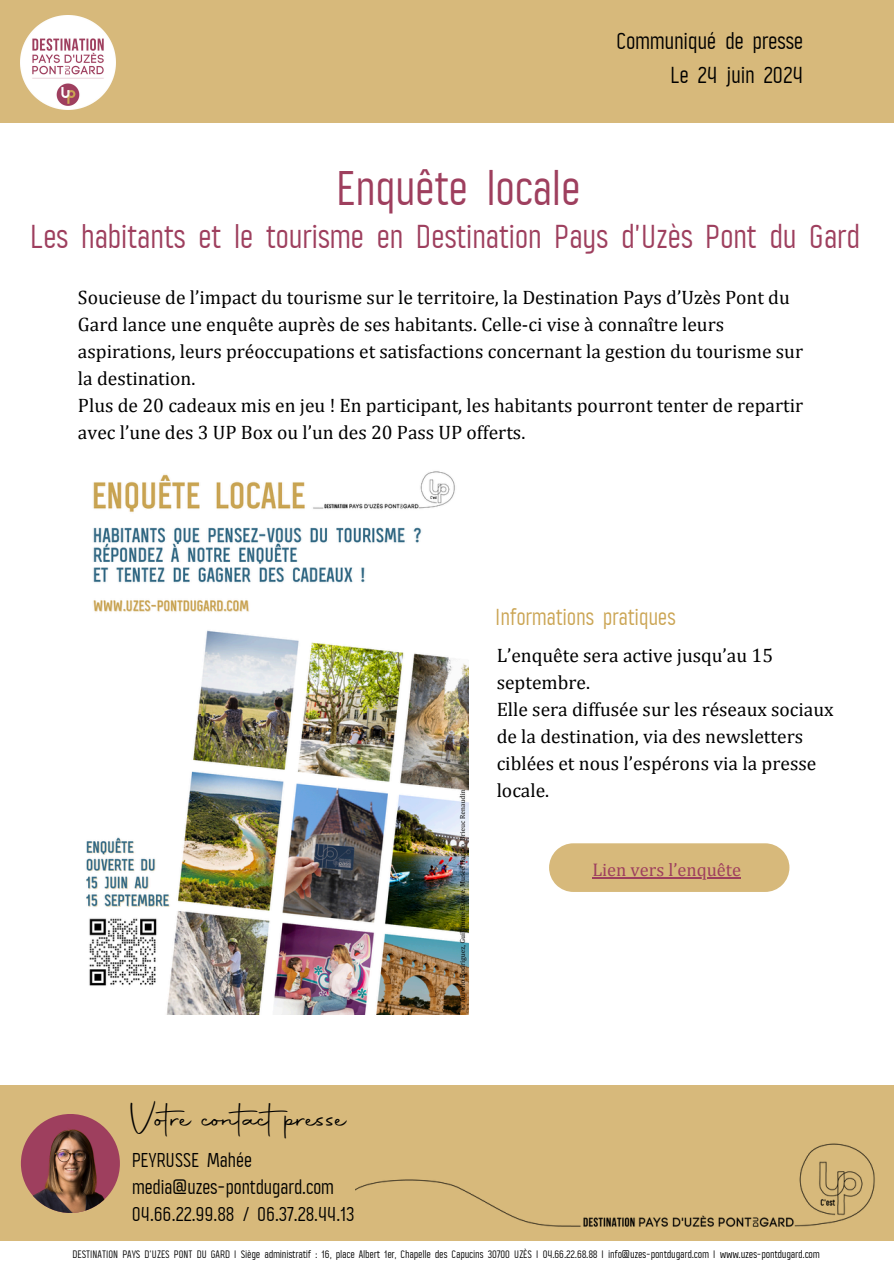
<style>
.page{position:relative;width:894px;height:1264px;background:#fff}
.page>*{position:absolute;margin:0;border:0;box-sizing:border-box;transform-origin:0 0}
.t1{font:47.25px "Alasar";color:#9e3f5e}
.t2{font:36px "Autography";color:#000}
.t3{font:32.25px "Alasar";color:#9e3f5e}
.t4{font:22.5px "Alasar";color:#000}
.t5{font:22.5px "Alasar";color:#cba554}
.t6{font:19.5px/27px "Cambria";color:#000}
.t7{font:19.5px/27px "Alasar";color:#000}
.t8{font:18.45px "Cambria";color:#9e3f5e}
.t9{font:10.5px "Alasar";color:#000}
</style>
<div class="page">
<img style="left:86px;top:471px;width:382px;height:543px">
<div style="left:0;top:1085px;width:893px;height:155px;background:#d7b97b"></div>
<img style="left:21px;top:1113px;width:99px;height:99px;border-radius:50%">
<div style="left:0;top:0;width:893px;height:122px;background:#d7b97b"></div>
<img style="left:355px;top:1143px;width:520px;height:84px">
<img style="left:21px;top:15px;width:94px;height:95px">
<svg style="left:549px;top:843px;width:240px;height:49px;background:#d8bb81"></svg>
<hr style="left:592px;top:877px;width:148px;height:1px;background:#9e3f5e">
<h5 class="t1" style="left:339px;top:167px;width:245px">Enquête locale</h5>
<h4 class="t4" style="left:617px;top:31px;width:188px">Communiqué de presse</h4>
<h5 class="t4" style="left:671px;top:64px;width:134px">Le 24 juin 2024</h5>
<p class="t3" style="left:32px;top:222px;width:830px">Les habitants et le tourisme en Destination Pays d’Uzès Pont du Gard</p>
<p class="t6" style="left:78px;top:284px;width:726px">Soucieuse de l’impact du tourisme sur le territoire, la Destination Pays d’Uzès Pont du Gard lance une enquête auprès de ses habitants. Celle-ci vise à connaître leurs aspirations, leurs préoccupations et satisfactions concernant la gestion du tourisme sur la destination.<br>Plus de 20 cadeaux mis en jeu ! En participant, les habitants pourront tenter de repartir avec l’une des 3 UP Box ou l’un des 20 Pass UP offerts.</p>
<h2 class="t5" style="left:496px;top:607px;width:181px">Informations pratiques</h2>
<h5 class="t6" style="left:496px;top:641px;width:338px">L’enquête sera active jusqu’au 15 septembre.<br>Elle sera diffusée sur les réseaux sociaux de la destination, via des newsletters ciblées et nous l’espérons via la presse locale.</h5>
<p class="t8" style="left:592px;top:858px;width:150px">Lien vers l’enquête</p>
<h1 class="t2" style="left:130px;top:1092px;width:219px">Votre contactpresse</h1>
<h3 class="t7" style="left:133px;top:1147px;width:224px">PEYRUSSE Mahée media@uzes-pontdugard.com<br>04.66.22.99.88 / 06.37.28.44.13</h3>
<h5 class="t9" style="left:73px;top:1249px;width:748px">DESTINATION PAYS D’UZES PONT DU GARD I Siège administratif : 16, place Albert 1er, Chapelle des Capucins 30700 UZÈS I 04.66.22.68.88 I info@uzes-pontdugard.com I www.uzes-pontdugard.com</h5>
</div>
